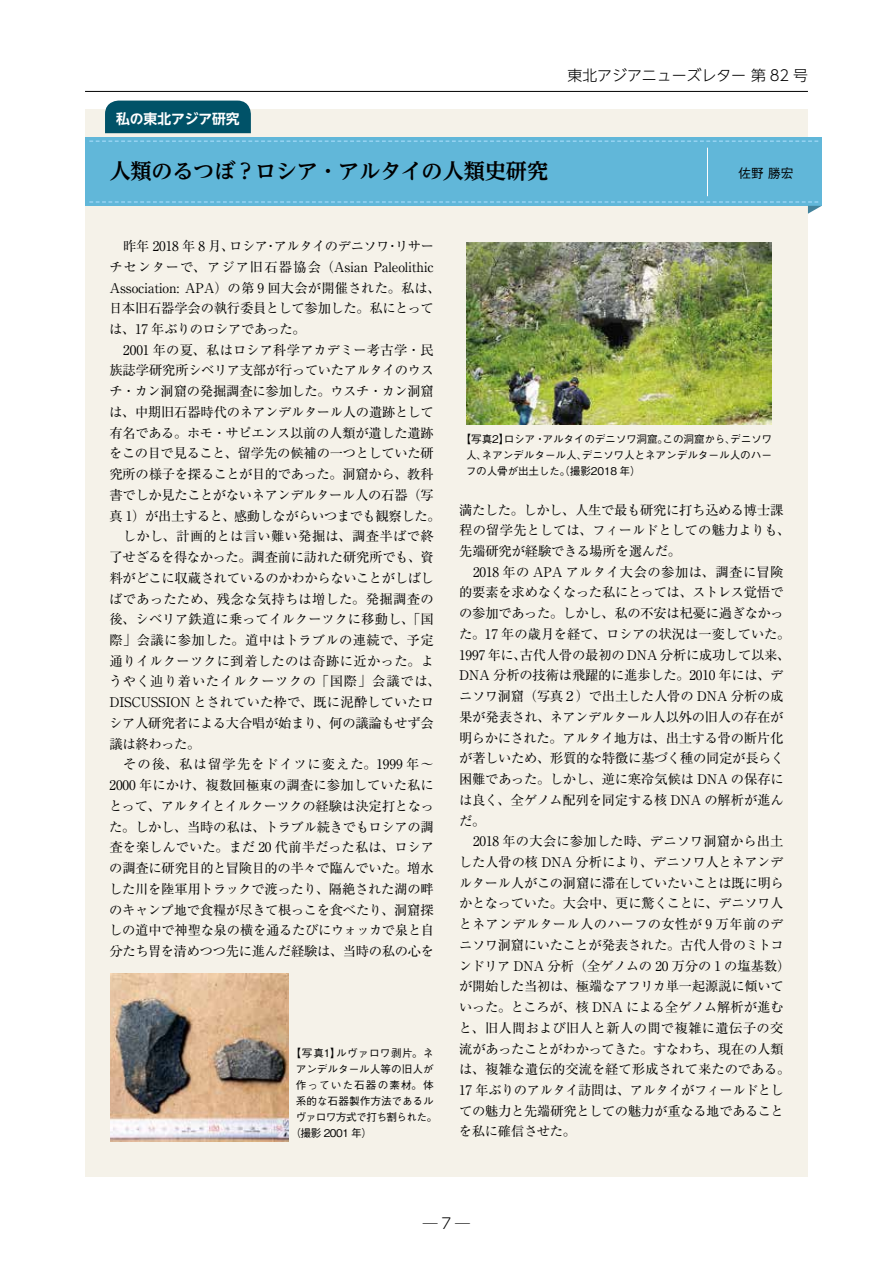
<style>
.page{position:relative;width:893px;height:1263px;background:#fff}
.page>*{position:absolute;margin:0;border:0;box-sizing:border-box;transform-origin:0 0}
.t1{font:700 21.3px "UD Reimin Pr 6";letter-spacing:-.015em;color:#000}
.t2{font:300 14.85px "UD Shin Go NT Pro";color:#000}
.t3{font:700 13.8px "UD Shin Go NT Pro De";letter-spacing:-.01em;color:#fff}
.t4{font:13.35px/20.7px "Ryumin Pro";letter-spacing:-.015em;color:#000}
.t5{font:13.35px "Ryumin Pro";letter-spacing:.025em;color:#000}
.t6{font:13.35px "Ryumin Pro";letter-spacing:.01em;color:#000}
.t7{font:13.35px "Ryumin Pro";letter-spacing:.005em;color:#000}
.t8{font:13.35px "Ryumin Pro";letter-spacing:.045em;color:#000}
.t9{font:13.35px "Ryumin Pro";letter-spacing:.075em;color:#000}
.t10{font:500 12.75px "Gothic BBB Pro";color:#000}
.t11{font:500 10.65px/15.9px "Gothic BBB Pro";letter-spacing:-.005em;color:#000;text-align:justify}
.t12{font:500 10.65px "Gothic BBB Pro";letter-spacing:.035em;color:#000}
.t13{font:500 10.65px "Gothic BBB Pro";letter-spacing:-.05em;color:#000}
.t14{font:500 10.65px "Gothic BBB Pro";letter-spacing:.1em;color:#000}
</style>
<div class="page">
<div style="left:85px;top:109px;width:723px;height:1067px;background:#f5f2e9"></div>
<hr style="left:85px;top:91px;width:723px;height:1px;background:#000">
<div style="left:85px;top:137px;width:737px;height:69px;background:#61b7d9"></div>
<div style="left:105px;top:101px;width:146px;height:32px;background:#005268"></div>
<svg style="left:89px;top:141px;width:729px;height:1px"></svg>
<svg style="left:89px;top:201px;width:733px;height:13px"></svg>
<hr style="left:707px;top:148px;width:1px;height:48px;background:#fff">
<img style="left:110px;top:974px;width:179px;height:168px">
<img style="left:466px;top:242px;width:306px;height:183px">
<p class="t3" style="left:116px;top:107px;width:125px">私の東北アジア研究</p>
<h1 class="t1" style="left:109px;top:153px;width:440px">人類のるつぼ？ロシア・アルタイの人類史研究</h1>
<p class="t2" style="left:567px;top:63px;width:242px">東北アジアニューズレター 第 82 号</p>
<p class="t10" style="left:739px;top:163px;width:56px">佐野 勝宏</p>
<p class="t4" style="left:109px;top:235px;width:333px;text-indent:14px">昨年 2018 年 8 月、ロシア・アルタイのデニソワ・リサーチセンターで、アジア旧石器協会（Asian Paleolithic<br>Association: APA）の第 9 回大会が開催された。私は、日本旧石器学会の執行委員として参加した。私にとっては、17 年ぶりのロシアであった。</p>
<p class="t7" style="left:123px;top:339px;width:312px">2001 年の夏、私はロシア科学アカデミー考古学・民</p>
<p class="t4" style="left:109px;top:359px;width:326px">族誌学研究所シベリア支部が行っていたアルタイのウス</p>
<p class="t4" style="left:109px;top:380px;width:326px">チ・カン洞窟の発掘調査に参加した。ウスチ・カン洞窟</p>
<p class="t4" style="left:109px;top:401px;width:326px">は、中期旧石器時代のネアンデルタール人の遺跡として</p>
<p class="t4" style="left:109px;top:421px;width:326px">有名である。ホモ・サピエンス以前の人類が遺した遺跡</p>
<p class="t4" style="left:109px;top:442px;width:326px">をこの目で見ること、留学先の候補の一つとしていた研</p>
<p class="t4" style="left:109px;top:463px;width:326px">究所の様子を探ることが目的であった。洞窟から、教科</p>
<p class="t4" style="left:109px;top:484px;width:326px">書でしか見たことがないネアンデルタール人の石器（写</p>
<p class="t4" style="left:109px;top:504px;width:333px">真 1）が出土すると、感動しながらいつまでも観察した。</p>
<p class="t5" style="left:123px;top:526px;width:312px">しかし、計画的とは言い難い発掘は、調査半ばで終</p>
<p class="t4" style="left:109px;top:546px;width:326px">了せざるを得なかった。調査前に訪れた研究所でも、資</p>
<p class="t4" style="left:109px;top:566px;width:326px">料がどこに収蔵されているのかわからないことがしばし</p>
<p class="t5" style="left:109px;top:588px;width:326px">ばであったため、残念な気持ちは増した。発掘調査の</p>
<p class="t4" style="left:109px;top:608px;width:326px">後、シベリア鉄道に乗ってイルクーツクに移動し、「国</p>
<p class="t5" style="left:109px;top:629px;width:326px">際」会議に参加した。道中はトラブルの連続で、予定</p>
<p class="t5" style="left:109px;top:650px;width:326px">通りイルクーツクに到着したのは奇跡に近かった。よ</p>
<p class="t8" style="left:109px;top:671px;width:333px">うやく辿り着いたイルクーツクの「国際」会議では、</p>
<p class="t4" style="left:109px;top:691px;width:326px">DISCUSSION とされていた枠で、既に泥酔していたロ</p>
<p class="t4" style="left:109px;top:712px;width:326px">シア人研究者による大合唱が始まり、何の議論もせず会</p>
<p class="t4" style="left:109px;top:732px;width:93px">議は終わった。</p>
<p class="t9" style="left:123px;top:754px;width:312px">その後、私は留学先をドイツに変えた。1999 年〜</p>
<p class="t6" style="left:109px;top:775px;width:326px">2000 年にかけ、複数回極東の調査に参加していた私に</p>
<p class="t4" style="left:109px;top:795px;width:326px">とって、アルタイとイルクーツクの経験は決定打となっ</p>
<p class="t4" style="left:109px;top:815px;width:326px">た。しかし、当時の私は、トラブル続きでもロシアの調</p>
<p class="t4" style="left:109px;top:836px;width:326px">査を楽しんでいた。まだ 20 代前半だった私は、ロシア</p>
<p class="t4" style="left:109px;top:857px;width:326px">の調査に研究目的と冒険目的の半々で臨んでいた。増水</p>
<p class="t4" style="left:109px;top:877px;width:326px">した川を陸軍用トラックで渡ったり、隔絶された湖の畔</p>
<p class="t4" style="left:109px;top:898px;width:326px">のキャンプ地で食糧が尽きて根っこを食べたり、洞窟探</p>
<p class="t4" style="left:109px;top:919px;width:326px">しの道中で神聖な泉の横を通るたびにウォッカで泉と自</p>
<p class="t4" style="left:109px;top:940px;width:326px">分たち胃を清めつつ先に進んだ経験は、当時の私の心を</p>
<p class="t12" style="left:290px;top:1044px;width:145px">【写真1】ルヴァロワ剥片。ネ</p>
<p class="t11" style="left:296px;top:1060px;width:139px">アンデルタール人等の旧人が</p>
<p class="t14" style="left:296px;top:1076px;width:139px">作っていた石器の素材。体</p>
<p class="t11" style="left:296px;top:1092px;width:139px">系的な石器製作方法であるル</p>
<p class="t13" style="left:296px;top:1108px;width:143px">ヴァロワ方式で打ち割られた。</p>
<p class="t11" style="left:290px;top:1123px;width:83px">（撮影 2001 年）</p>
<p class="t11" style="left:466px;top:430px;width:308px;text-indent:-5px">【写真2】ロシア・アルタイのデニソワ洞窟。この洞窟から、デニソワ人、ネアンデルタール人、デニソワ人とネアンデルタール人のハーフの人骨が出土した。（撮影2018 年）</p>
<p class="t4" style="left:459px;top:498px;width:333px">満たした。しかし、人生で最も研究に打ち込める博士課程の留学先としては、フィールドとしての魅力よりも、先端研究が経験できる場所を選んだ。</p>
<p class="t4" style="left:459px;top:560px;width:333px;text-indent:14px">2018 年の APA アルタイ大会の参加は、調査に冒険的要素を求めなくなった私にとっては、ストレス覚悟での参加であった。しかし、私の不安は杞憂に過ぎなかった。17 年の歳月を経て、ロシアの状況は一変していた。<br>1997 年に、古代人骨の最初の DNA 分析に成功して以来、<br>DNA 分析の技術は飛躍的に進歩した。2010 年には、デニソワ洞窟（写真２）で出土した人骨の DNA 分析の成果が発表され、ネアンデルタール人以外の旧人の存在が明らかにされた。アルタイ地方は、出土する骨の断片化が著しいため、形質的な特徴に基づく種の同定が長らく困難であった。しかし、逆に寒冷気候は DNA の保存には良く、全ゲノム配列を同定する核 DNA の解析が進んだ。</p>
<p class="t4" style="left:459px;top:830px;width:333px;text-indent:14px">2018 年の大会に参加した時、デニソワ洞窟から出土した人骨の核 DNA 分析により、デニソワ人とネアンデルタール人がこの洞窟に滞在していたいことは既に明らかとなっていた。大会中、更に驚くことに、デニソワ人とネアンデルタール人のハーフの女性が 9 万年前のデニソワ洞窟にいたことが発表された。古代人骨のミトコンドリア DNA 分析（全ゲノムの 20 万分の 1 の塩基数）が開始した当初は、極端なアフリカ単一起源説に傾いていった。ところが、核 DNA による全ゲノム解析が進むと、旧人間および旧人と新人の間で複雑に遺伝子の交流があったことがわかってきた。すなわち、現在の人類は、複雑な遺伝的交流を経て形成されて来たのである。<br>17 年ぶりのアルタイ訪問は、アルタイがフィールドとしての魅力と先端研究としての魅力が重なる地であることを私に確信させた。</p>
<p class="t2" style="left:423px;top:1212px;width:49px">─7─</p>
</div>
